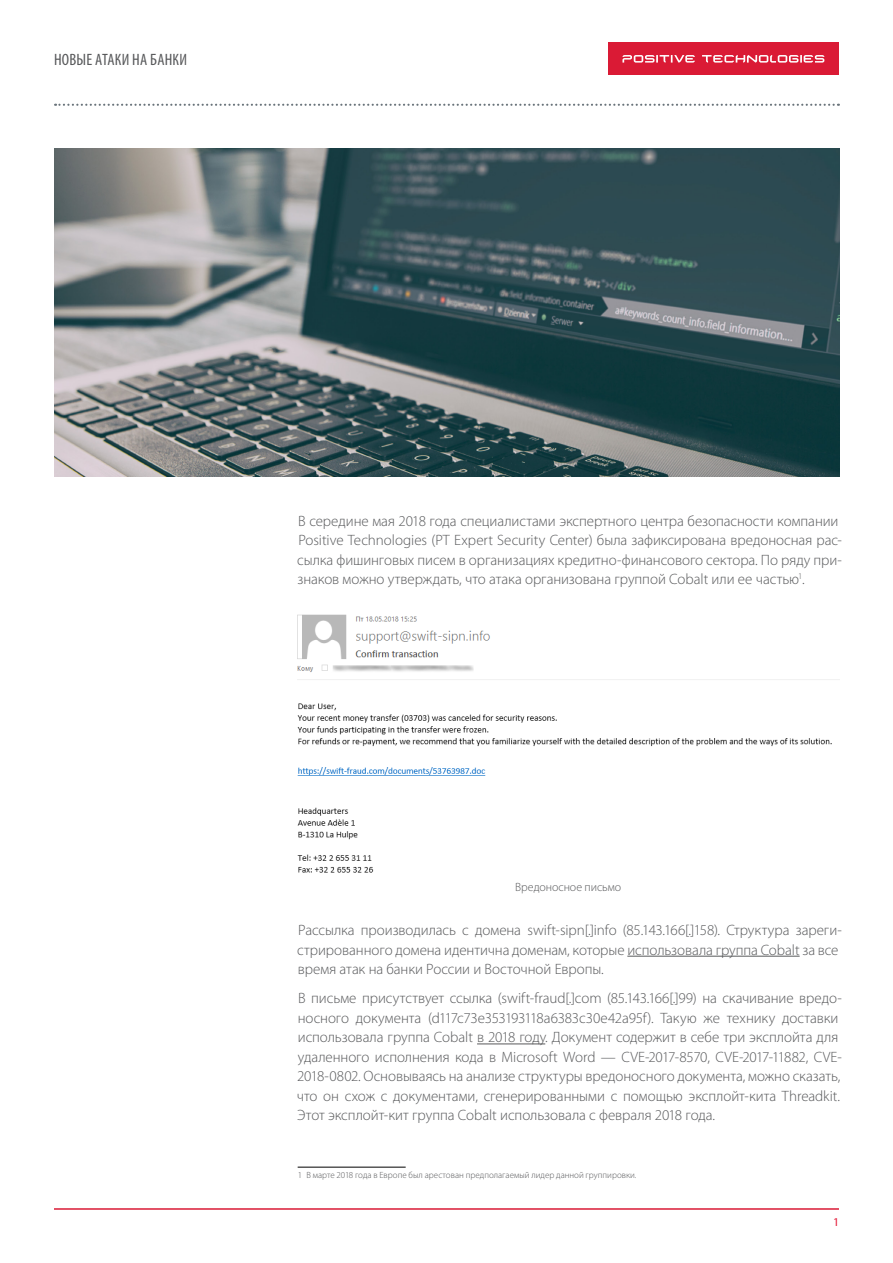
<style>
.page{position:relative;width:893px;height:1263px;background:#fff}
.page>*{position:absolute;margin:0;border:0;box-sizing:border-box;transform-origin:0 0}
.t1{font:condensed 16.5px "Myriad Pro";letter-spacing:.015em;color:#58595b}
.t2{font:300 15px/19.5px "Myriad Pro";letter-spacing:-.005em;color:#58595b}
.t3{font:300 12px "Myriad Pro";letter-spacing:-.005em;color:#58595b}
.t4{font:12px "Myriad Pro";color:#e31837}
.t5{font:300 9px "Myriad Pro";color:#58595b}
</style>
<div class="page">
<hr style="left:54px;top:1208px;width:785px;height:2px;background:#da1a35">
<div style="left:608px;top:42px;width:231px;height:33px;background:#da1a35"></div>
<svg style="left:622px;top:55px;width:202px;height:8px"></svg>
<svg style="left:55px;top:104px;width:784px;height:2px"></svg>
<img style="left:54px;top:149px;width:785px;height:327px">
<hr style="left:627px;top:956px;width:173px;height:1px;background:#58595b">
<hr style="left:477px;top:1043px;width:68px;height:1px;background:#58595b">
<hr style="left:298px;top:1167px;width:108px;height:1px;background:#000">
<img style="left:297px;top:614px;width:542px;height:259px">
<p class="t1" style="left:54px;top:51px;width:135px">НОВЫЕ АТАКИ НА БАНКИ</p>
<p class="t2" style="left:297px;top:511px;width:546px">В середине мая 2018 года специалистами экспертного центра безопасности компании Positive Technologies (PT Expert Security Center) была зафиксирована вредоносная рас&shy;сылка фишинговых писем в организациях кредитно-финансового сектора. По ряду при&shy;знаков можно утверждать, что атака организована группой Cobalt или ее частью<sup>1</sup>.</p>
<p class="t3" style="left:515px;top:880px;width:107px">Вредоносное письмо</p>
<p class="t2" style="left:297px;top:921px;width:546px">Рассылка производилась с домена swift-sipn[.]info (85.143.166[.]158). Структура зареги&shy;стрированного домена идентична доменам, которые использовала группа Cobalt за все время атак на банки России и Восточной Европы.</p>
<p class="t2" style="left:297px;top:989px;width:547px">В письме присутствует ссылка (swift-fraud[.]com (85.143.166[.]99) на скачивание вредо&shy;носного документа (d117c73e353193118a6383c30e42a95f). Такую же технику доставки использовала группа Cobalt в 2018 году. Документ содержит в себе три эксплойта для удаленного исполнения кода в Microsoft Word — CVE-2017-8570, CVE-2017-11882, CVE-2018-0802. Основываясь на анализе структуры вредоносного документа, можно сказать, что он схож с документами, сгенерированными с помощью эксплойт-кита Threadkit.<br>Этот эксплойт-кит группа Cobalt использовала с февраля 2018 года.</p>
<p class="t5" style="left:298px;top:1170px;width:340px">1 В марте 2018 года в Европе был арестован предполагаемый лидер данной группировки.</p>
<p class="t4" style="left:833px;top:1216px;width:8px">1</p>
</div>
